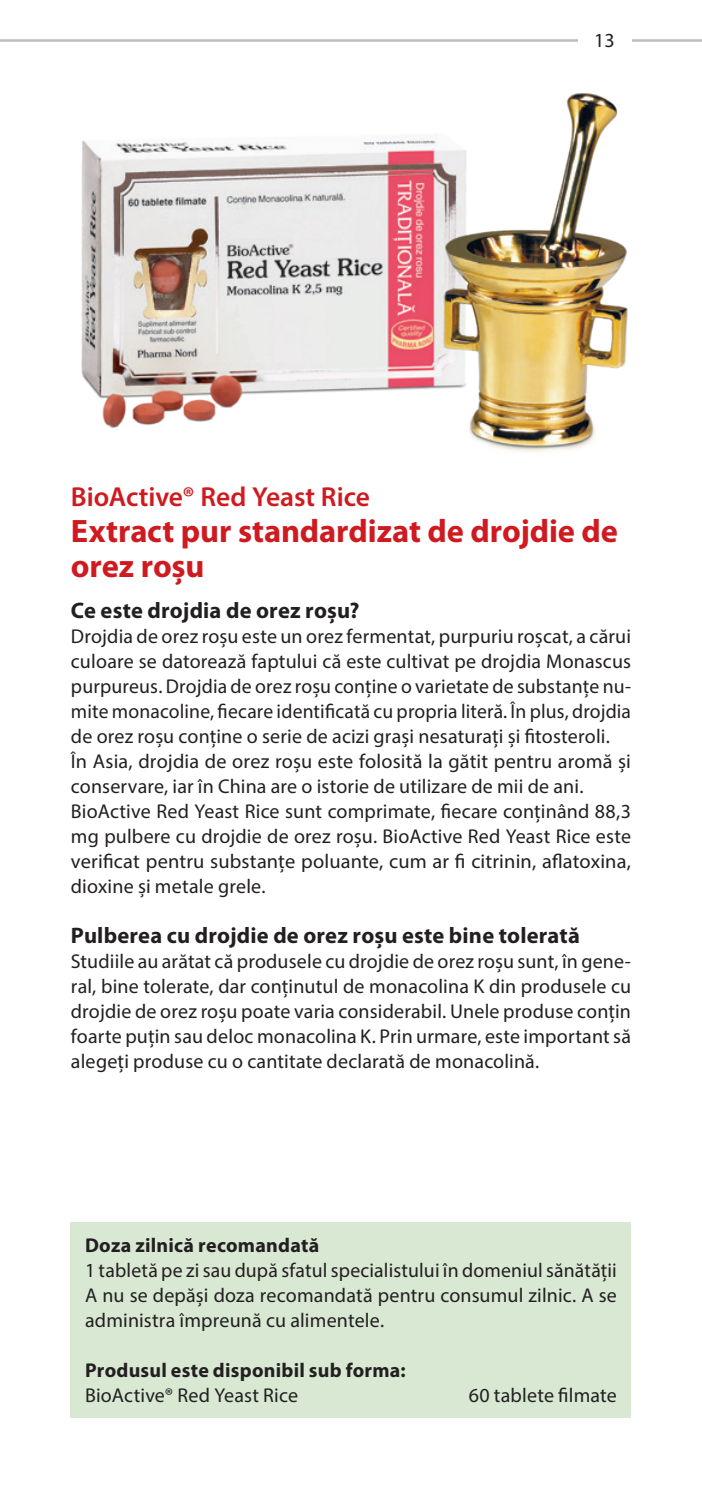
<style>
.page{position:relative;width:702px;height:1489px;background:#fff}
.page>*{position:absolute;margin:0;border:0;box-sizing:border-box;transform-origin:0 0}
.t1{font:700 32.5px/35px "Myriad Pro";letter-spacing:-.005em;color:#cf1a20}
.t2{font:600 27.5px "Myriad Pro";letter-spacing:-.005em;color:#cf1a20}
.t3{font:700 22.5px "Myriad Pro";letter-spacing:.01em;color:#231f20}
.t4{font:20px/25px "Myriad Pro";letter-spacing:.005em;color:#231f20;text-align:justify}
.t5{font:700 20px "Myriad Pro";letter-spacing:.01em;color:#231f20}
</style>
<div class="page">
<hr style="left:0;top:39px;width:702px;height:3px;background:#231f20">
<div style="left:578px;top:32px;width:53px;height:47px;background:#fff"></div>
<img style="left:81px;top:93px;width:547px;height:359px">
<div style="left:71px;top:1222px;width:560px;height:195px;background:#d8e8d3"></div>
<p class="t4" style="left:594px;top:28px;width:22px">13</p>
<h2 class="t2" style="left:71px;top:479px;width:300px">BioActive® Red Yeast Rice</h2>
<h1 class="t1" style="left:71px;top:512px;width:548px">Extract pur standardizat de drojdie de orez roșu</h1>
<p class="t3" style="left:71px;top:595px;width:290px">Ce este drojdia de orez roșu?</p>
<p class="t4" style="left:71px;top:623px;width:561px;text-align:left">Drojdia de orez roșu este un orez fermentat, purpuriu roșcat, a cărui culoare se datorează faptului că este cultivat pe drojdia Monascus purpureus. Drojdia de orez roșu conține o varietate de substanțe nu&shy;mite monacoline, fiecare identificată cu propria literă. În plus, drojdia de orez roșu conține o serie de acizi grași nesaturați și fitosteroli.<br>În Asia, drojdia de orez roșu este folosită la gătit pentru aromă și conservare, iar în China are o istorie de utilizare de mii de ani.<br>BioActive Red Yeast Rice sunt comprimate, fiecare conținând 88,3 mg pulbere cu drojdie de orez roșu. BioActive Red Yeast Rice este verificat pentru substanțe poluante, cum ar fi citrinin, aflatoxina, dioxine și metale grele.</p>
<p class="t3" style="left:71px;top:920px;width:510px">Pulberea cu drojdie de orez roșu este bine tolerată</p>
<p class="t4" style="left:71px;top:948px;width:561px">Studiile au arătat că produsele cu drojdie de orez roșu sunt, în gene&shy;ral, bine tolerate, dar conținutul de monacolina K din produsele cu drojdie de orez roșu poate varia considerabil. Unele produse conțin foarte puțin sau deloc monacolina K. Prin urmare, este important să alegeți produse cu o cantitate declarată de monacolină.</p>
<p class="t5" style="left:85px;top:1232px;width:236px">Doza zilnică recomandată</p>
<p class="t4" style="left:85px;top:1257px;width:533px">1 tabletă pe zi sau după sfatul specialistului în domeniul sănătății A nu se depăși doza recomandată pentru consumul zilnic. A se administra împreună cu alimentele.</p>
<p class="t5" style="left:85px;top:1357px;width:322px">Produsul este disponibil sub forma:</p>
<p class="t4" style="left:85px;top:1382px;width:214px">BioActive® Red Yeast Rice</p>
<p class="t4" style="left:469px;top:1382px;width:150px">60 tablete filmate</p>
</div>
